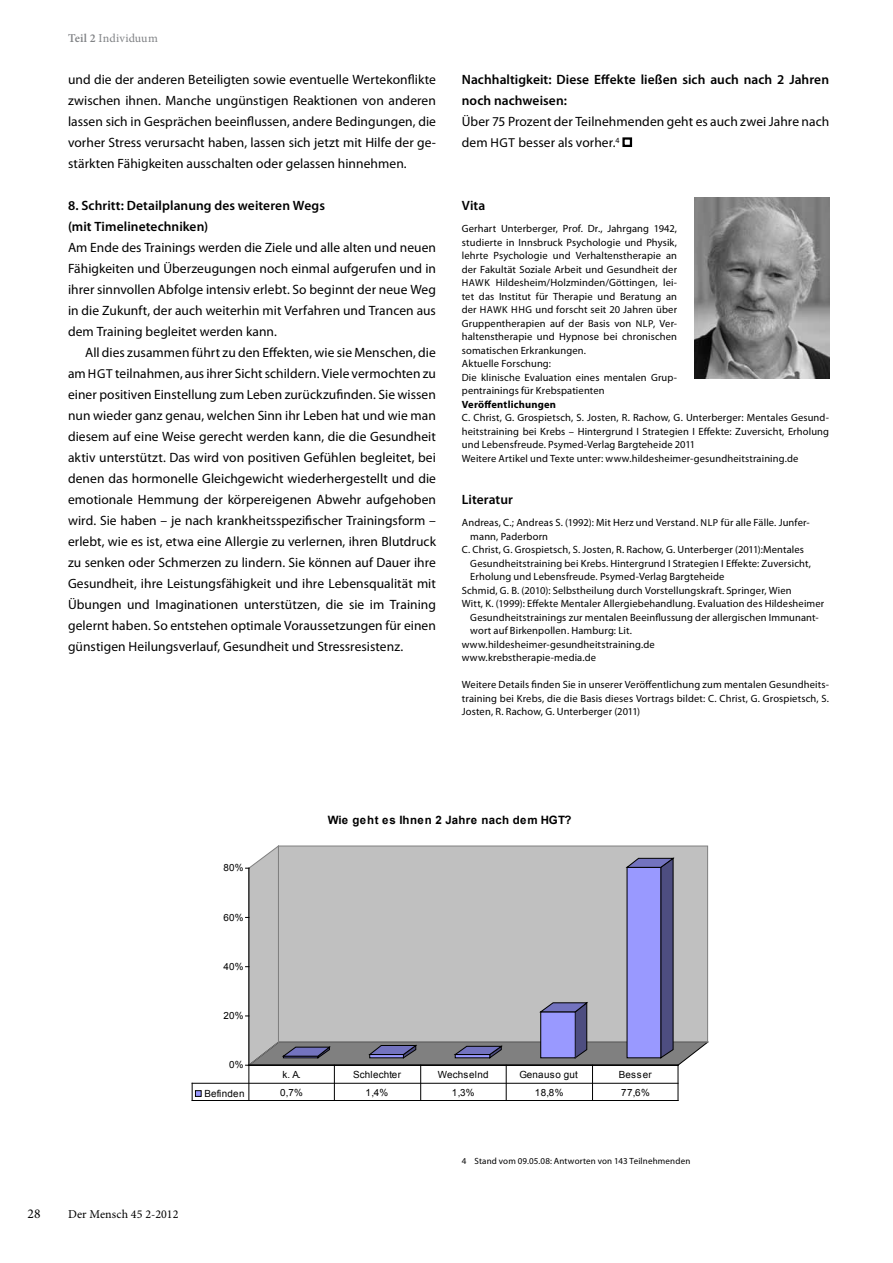
<style>
.page{position:relative;width:893px;height:1263px;background:#fff}
.page>*{position:absolute;margin:0;border:0;box-sizing:border-box;transform-origin:0 0}
.t1{font:13.5px/21px "Myriad Pro";letter-spacing:.005em;color:#000;text-align:justify}
.t2{font:600 13.5px/21px "Myriad Pro";letter-spacing:.005em;color:#000}
.t3{font:13.5px "Minion Pro";color:#000}
.t4{font:12px "Minion Pro";letter-spacing:.01em;color:#000}
.t5{font:12px "Minion Pro";letter-spacing:.01em;color:#808285}
.t6{font:700 11.55px "Arial";letter-spacing:.03em;color:#000}
.t7{font:10.5px/13.5px "Myriad Pro";letter-spacing:.015em;color:#000}
.t8{font:700 10.5px "Myriad Pro";letter-spacing:.02em;color:#000}
.t9{font:9.9px "Arial";letter-spacing:.025em;color:#000}
.t10{font:9px "Myriad Pro";letter-spacing:.02em;color:#000}
.s1{font-weight:600}
.s2{font-size:12.9px}
.s3{font-size:10.05px}
</style>
<div class="page">
<div style="left:622px;top:137px;width:10px;height:10px;border:2px solid #000"></div>
<svg style="left:191px;top:845px;width:518px;height:256px"></svg>
<img style="left:694px;top:197px;width:136px;height:181px">
<p class="t5" style="left:68px;top:30px;width:91px"><span class="s1">Teil 2</span> Individuum</p>
<p class="t1" style="left:68px;top:69px;width:369px">und die der anderen Beteiligten sowie eventuelle Wertekonflikte zwischen ihnen. Manche ungünstigen Reaktionen von anderen lassen sich in Gesprächen beeinflussen, andere Bedingungen, die vorher Stress verursacht haben, lassen sich jetzt mit Hilfe der ge&shy;stärkten Fähigkeiten ausschalten oder gelassen hinnehmen.</p>
<p class="t2" style="left:68px;top:195px;width:258px">8. Schritt: Detailplanung des weiteren Wegs (mit Timelinetechniken)</p>
<p class="t1" style="left:68px;top:237px;width:369px">Am Ende des Trainings werden die Ziele und alle alten und neuen Fähigkeiten und Überzeugungen noch einmal aufgerufen und in ihrer sinnvollen Abfolge intensiv erlebt. So beginnt der neue Weg in die Zukunft, der auch weiterhin mit Verfahren und Trancen aus dem Training begleitet werden kann.</p>
<p class="t1" style="left:68px;top:342px;width:370px;text-indent:17px">All dies zusammen führt zu den Effekten, wie sie Menschen, die am <span class="s2">HGT</span> teilnahmen, aus ihrer Sicht schildern. Viele vermochten zu einer positiven Einstellung zum Leben zurückzufinden. Sie wissen nun wieder ganz genau, welchen Sinn ihr Leben hat und wie man diesem auf eine Weise gerecht werden kann, die die Gesundheit aktiv unterstützt. Das wird von positiven Gefühlen begleitet, bei denen das hormonelle Gleichgewicht wiederhergestellt und die emotionale Hemmung der körpereigenen Abwehr aufgehoben wird. Sie haben – je nach krankheitsspezifischer Trainingsform – erlebt, wie es ist, etwa eine Allergie zu verlernen, ihren Blutdruck zu senken oder Schmerzen zu lindern. Sie können auf Dauer ihre Gesundheit, ihre Leistungsfähigkeit und ihre Lebensqualität mit Übungen und Imaginationen unterstützen, die sie im Training gelernt haben. So entstehen optimale Voraussetzungen für einen günstigen Heilungsverlauf, Gesundheit und Stressresistenz.</p>
<p class="t2" style="left:462px;top:69px;width:369px">Nachhaltigkeit: Diese Effekte ließen sich auch nach 2 Jahren noch nachweisen:</p>
<p class="t1" style="left:462px;top:111px;width:369px">Über 75 Prozent der Teilnehmenden geht es auch zwei Jahre nach dem <span class="s2">HGT</span> besser als vorher.<sup>4</sup></p>
<p class="t2" style="left:462px;top:195px;width:25px">Vita</p>
<p class="t7" style="left:462px;top:222px;width:217px">Gerhart Unterberger, Prof. Dr., Jahrgang 1942, studierte in Innsbruck Psychologie und Physik, lehrte Psychologie und Verhaltenstherapie an der Fakultät Soziale Arbeit und Gesundheit der <span class="s3">HAWK</span> Hildesheim/Holzminden/Göttingen, lei&shy;tet das Institut für Therapie und Beratung an der <span class="s3">HAWK HHG</span> und forscht seit 20 Jahren über Gruppentherapien auf der Basis von <span class="s3">NLP</span>, Ver&shy;haltenstherapie und Hypnose bei chronischen somatischen Erkrankungen.<br>Aktuelle Forschung:<br>Die klinische Evaluation eines mentalen Grup&shy;pentrainings für Krebspatienten</p>
<p class="t8" style="left:462px;top:397px;width:96px">Veröffentlichungen</p>
<p class="t7" style="left:462px;top:411px;width:369px">C. Christ, G. Grospietsch, S. Josten, R. Rachow, G. Unterberger: Mentales Gesund&shy;heitstraining bei Krebs – Hintergrund I Strategien I Effekte: Zuversicht, Erholung und Lebensfreude. Psymed-Verlag Bargteheide 2011<br>Weitere Artikel und Texte unter: www.hildesheimer-gesundheitstraining.de</p>
<p class="t2" style="left:462px;top:489px;width:53px">Literatur</p>
<p class="t7" style="left:462px;top:516px;width:349px">Andreas, C.; Andreas S. (1992): Mit Herz und Verstand. <span class="s3">NLP</span> für alle Fälle. Junfer-</p>
<p class="t7" style="left:470px;top:529px;width:79px">mann, Paderborn</p>
<p class="t7" style="left:462px;top:543px;width:344px">C. Christ, G. Grospietsch, S. Josten, R. Rachow, G. Unterberger (2011):Mentales</p>
<p class="t7" style="left:470px;top:556px;width:342px">Gesundheitstraining bei Krebs. Hintergrund I Strategien I Effekte: Zuversicht,</p>
<p class="t7" style="left:470px;top:570px;width:256px">Erholung und Lebensfreude. Psymed-Verlag Bargteheide</p>
<p class="t7" style="left:462px;top:583px;width:331px">Schmid, G. B. (2010): Selbstheilung durch Vorstellungskraft. Springer, Wien</p>
<p class="t7" style="left:462px;top:597px;width:364px">Witt, K. (1999): Effekte Mentaler Allergiebehandlung. Evaluation des Hildesheimer</p>
<p class="t7" style="left:470px;top:610px;width:350px">Gesundheitstrainings zur mentalen Beeinflussung der allergischen Immunant-</p>
<p class="t7" style="left:470px;top:624px;width:163px">wort auf Birkenpollen. Hamburg: Lit.</p>
<p class="t7" style="left:462px;top:637px;width:194px">www.hildesheimer-gesundheitstraining.de</p>
<p class="t7" style="left:462px;top:651px;width:136px">www.krebstherapie-media.de</p>
<p class="t7" style="left:462px;top:678px;width:369px;text-align:justify">Weitere Details finden Sie in unserer Veröffentlichung zum mentalen Gesundheits&shy;training bei Krebs, die die Basis dieses Vortrags bildet: C. Christ, G. Grospietsch, S.<br>Josten, R. Rachow, G. Unterberger (2011)</p>
<p class="t9" style="left:223px;top:861px;width:22px">80%</p>
<p class="t9" style="left:223px;top:911px;width:22px">60%</p>
<p class="t9" style="left:223px;top:960px;width:22px">40%</p>
<p class="t9" style="left:223px;top:1009px;width:22px">20%</p>
<p class="t9" style="left:229px;top:1058px;width:16px">0%</p>
<p class="t6" style="left:328px;top:812px;width:245px">Wie geht es Ihnen 2 Jahre nach dem HGT?</p>
<p class="t9" style="left:283px;top:1067px;width:20px">k. A.</p>
<p class="t9" style="left:353px;top:1067px;width:49px">Schlechter</p>
<p class="t9" style="left:438px;top:1067px;width:52px">Wechselnd</p>
<p class="t9" style="left:519px;top:1067px;width:60px">Genauso gut</p>
<p class="t9" style="left:619px;top:1067px;width:34px">Besser</p>
<p class="t9" style="left:204px;top:1087px;width:42px">Befinden</p>
<p class="t9" style="left:280px;top:1086px;width:24px">0,7%</p>
<p class="t9" style="left:366px;top:1086px;width:24px">1,4%</p>
<p class="t9" style="left:452px;top:1086px;width:24px">1,3%</p>
<p class="t9" style="left:535px;top:1086px;width:30px">18,8%</p>
<p class="t9" style="left:621px;top:1086px;width:30px">77,6%</p>
<p class="t3" style="left:28px;top:1205px;width:15px">28</p>
<p class="t4" style="left:68px;top:1206px;width:112px">Der Mensch 45 2-2012</p>
<p class="t10" style="left:462px;top:1156px;width:230px">4 Stand vom 09.05.08: Antworten von 143 Teilnehmenden</p>
</div>
